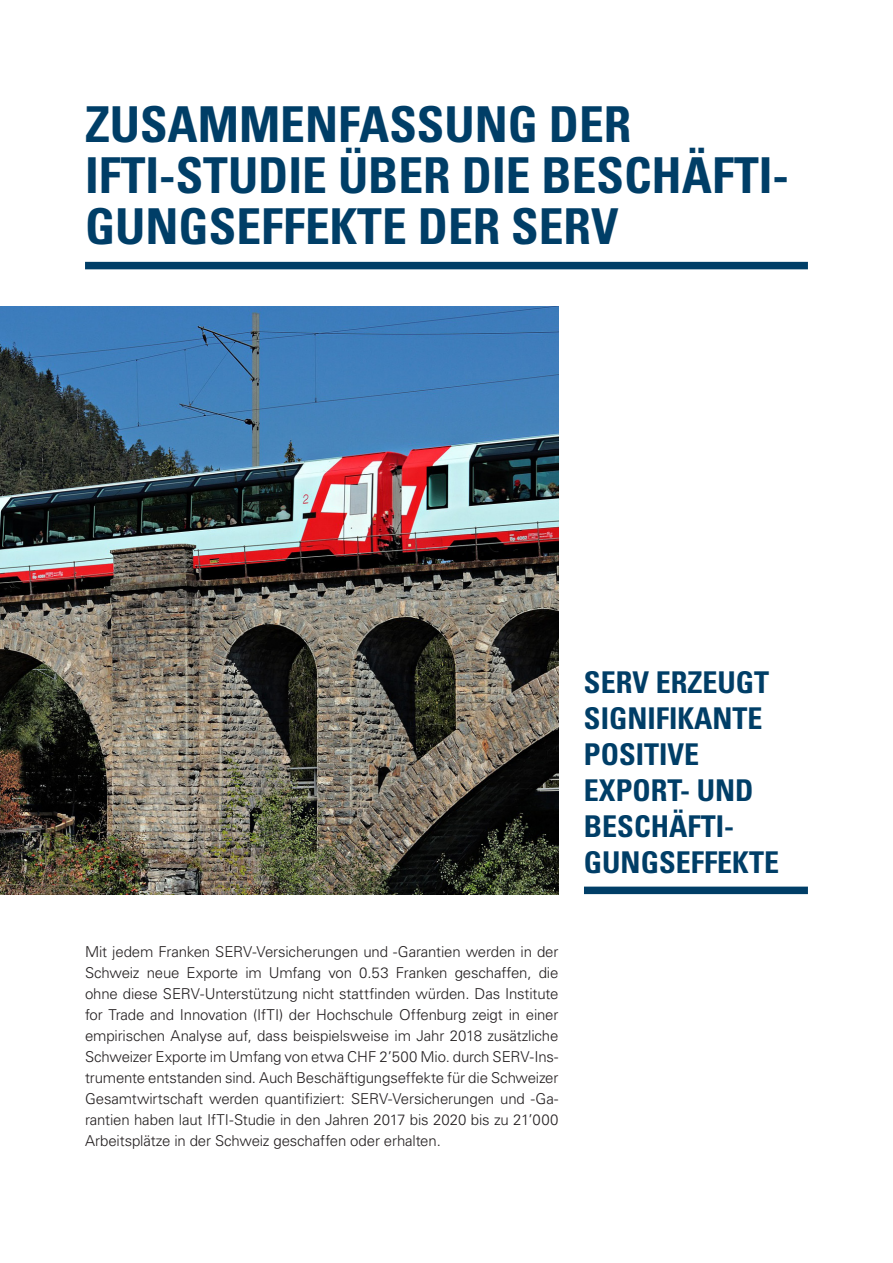
<style>
.page{position:relative;width:893px;height:1263px;background:#fff}
.page>*{position:absolute;margin:0;border:0;box-sizing:border-box;transform-origin:0 0}
.t1{font:700 condensed 49.5px/51px "Univers LT Std";color:#003e67}
.t2{font:700 condensed 30px/36px "Univers LT Std";color:#003e67}
.t3{font:300 15px/21px "Univers LT Std";letter-spacing:-.01em;color:#231f20;text-align:justify}
</style>
<div class="page">
<img style="left:0;top:306px;width:558px;height:588px">
<div style="left:584px;top:887px;width:224px;height:7px;background:#003e67"></div>
<div style="left:85px;top:262px;width:723px;height:7px;background:#003e67"></div>
<h1 class="t1" style="left:85px;top:99px;width:705px">ZUSAMMENFASSUNG DER<br>IFTI-STUDIE ÜBER DIE BESCHÄFTI-<br>GUNGSEFFEKTE DER SERV</h1>
<h2 class="t2" style="left:584px;top:665px;width:196px">SERV ERZEUGT<br>SIGNIFIKANTE<br>POSITIVE<br>EXPORT- UND<br>BESCHÄFTI-<br>GUNGSEFFEKTE</h2>
<p class="t3" style="left:85px;top:941px;width:475px">Mit jedem Franken SERV-Versicherungen und -Garantien werden in der Schweiz neue Exporte im Umfang von 0.53 Franken geschaffen, die ohne diese SERV-Unterstützung nicht stattfinden würden. Das Institute for Trade and Innovation (IfTI) der Hochschule Offenburg zeigt in einer empirischen Analyse auf, dass beispielsweise im Jahr 2018 zusätzliche Schweizer Exporte im Umfang von etwa CHF 2’500 Mio. durch SERV-Ins&shy;trumente entstanden sind. Auch Beschäftigungseffekte für die Schweizer Gesamtwirtschaft werden quantifiziert: SERV-Versicherungen und -Ga&shy;rantien haben laut IfTI-Studie in den Jahren 2017 bis 2020 bis zu 21’000<br>Arbeitsplätze in der Schweiz geschaffen oder erhalten.</p>
</div>
